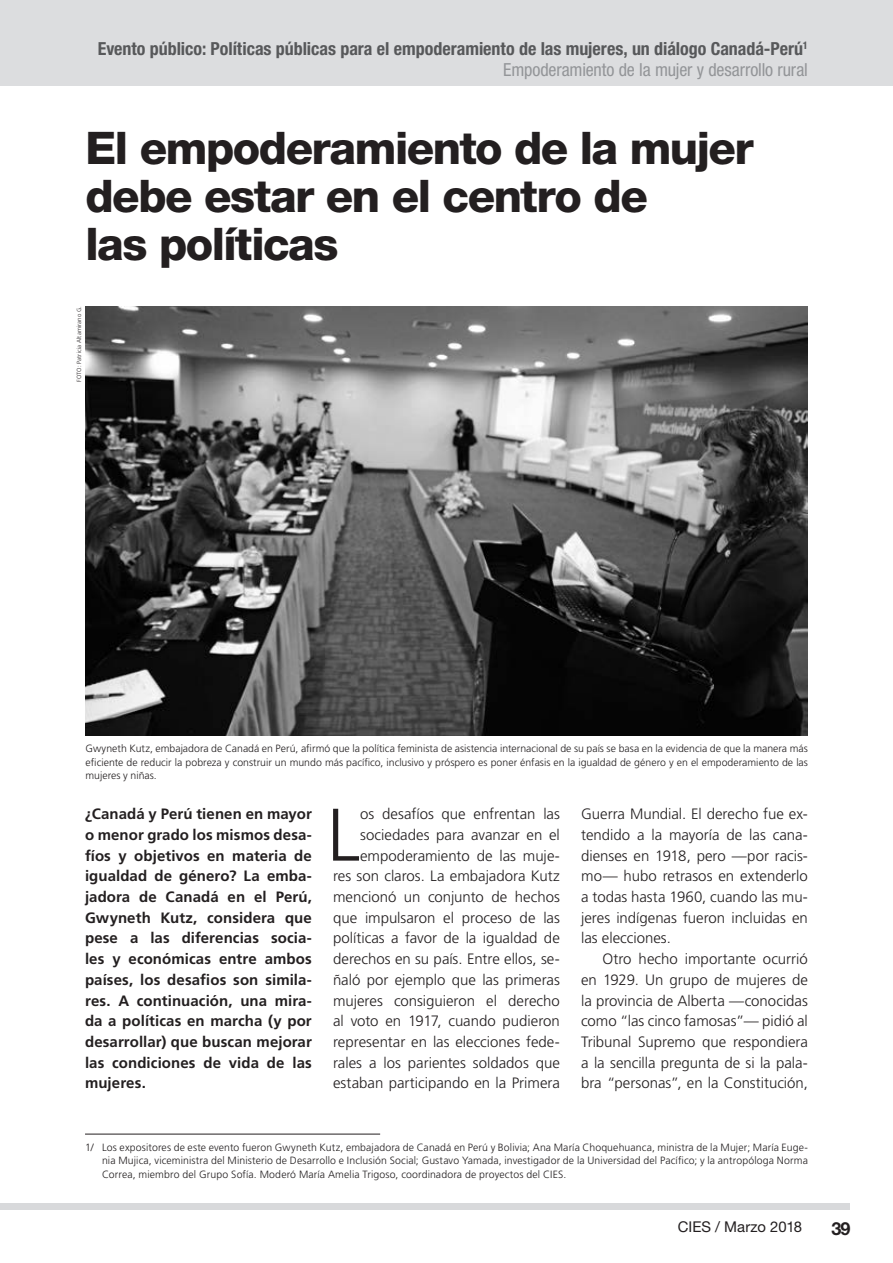
<style>
.page{position:relative;width:893px;height:1263px;background:#fff}
.page>*{position:absolute;margin:0;border:0;box-sizing:border-box;transform-origin:0 0}
.t1{font:300 74.25px "Frutiger LT Std";color:#231f20}
.t2{font:800 45px/48px "Helvetica Neue LT Std";letter-spacing:-.035em;color:#231f20}
.t3{font:700 condensed 18px/21px "Helvetica Neue LT Std";color:#57585a;text-align:right}
.t4{font:700 18px "Helvetica Neue LT Std";color:#231f20}
.t5{font:300 15px/20.7px "Frutiger LT Std";color:#231f20;text-align:justify}
.t6{font:700 15px/20.7px "Frutiger LT Std";letter-spacing:.005em;color:#231f20;text-align:justify}
.t7{font:14.85px "Helvetica Neue LT Std";letter-spacing:-.005em;color:#231f20}
.t8{font:300 10.5px/13.5px "Frutiger LT Std";letter-spacing:.005em;color:#231f20;text-align:justify}
.t9{font:300 6px "Frutiger LT Std";letter-spacing:.015em;color:#231f20}
.s1{font-weight:400;color:#939598}
</style>
<div class="page">
<div style="left:0;top:1203px;width:850px;height:7px;background:#d8d9db"></div>
<div style="left:0;top:0;width:893px;height:85px;background:#dcdddf"></div>
<img style="left:85px;top:306px;width:723px;height:430px">
<hr style="left:85px;top:1134px;width:295px;height:1px;background:#231f20">
<p class="t3" style="left:98px;top:37px;width:712px">Evento público: Políticas públicas para el empoderamiento de las mujeres, un diálogo Canadá-Perú<sup>1<br></sup><span class="s1">Empoderamiento de la mujer y desarrollo rural</span></p>
<h2 class="t2" style="left:85px;top:124px;width:670px">El empoderamiento de la mujer debe estar en el centro de<br>las políticas</h2>
<p class="t9" style="left:76px;top:382px;width:77px;rotate:-90deg">FOTO: Patricia Altamirano G.</p>
<p class="t8" style="left:85px;top:742px;width:724px">Gwyneth Kutz, embajadora de Canadá en Perú, afirmó que la política feminista de asistencia internacional de su país se basa en la evidencia de que la manera más eficiente de reducir la pobreza y construir un mundo más pacífico, inclusivo y próspero es poner énfasis en la igualdad de género y en el empoderamiento de las mujeres y niñas.</p>
<p class="t5" style="left:333px;top:804px;width:228px;text-align:right">os desafíos que enfrentan las sociedades para avanzar en el empoderamiento de las muje-<br>res son claros. La embajadora Kutz mencionó un conjunto de hechos que impulsaron el proceso de las políticas a favor de la igualdad de derechos en su país. Entre ellos, se&shy;ñaló por ejemplo que las primeras mujeres consiguieron el derecho al voto en 1917, cuando pudieron representar en las elecciones fede&shy;rales a los parientes soldados que estaban participando en la Primera</p>
<p class="t5" style="left:581px;top:804px;width:228px">Guerra Mundial. El derecho fue ex&shy;tendido a la mayoría de las cana&shy;dienses en 1918, pero —por racis&shy;mo— hubo retrasos en extenderlo a todas hasta 1960, cuando las mu&shy;jeres indígenas fueron incluidas en las elecciones.</p>
<p class="t6" style="left:85px;top:804px;width:228px">¿Canadá y Perú tienen en mayor o menor grado los mismos desa&shy;fíos y objetivos en materia de igualdad de género? La emba&shy;jadora de Canadá en el Perú, Gwyneth Kutz, considera que pese a las diferencias socia&shy;les y económicas entre ambos países, los desafios son simila&shy;res. A continuación, una mira&shy;da a políticas en marcha (y por desarrollar) que buscan mejorar las condiciones de vida de las mujeres.</p>
<h1 class="t1" style="left:327px;top:793px;width:34px">L</h1>
<p class="t5" style="left:581px;top:949px;width:228px;text-indent:21px">Otro hecho importante ocurrió en 1929. Un grupo de mujeres de la provincia de Alberta —conocidas como “las cinco famosas”— pidió al Tribunal Supremo que respondiera a la sencilla pregunta de si la pala&shy;bra “personas”, en la Constitución,</p>
<p class="t8" style="left:102px;top:1140px;width:707px;text-indent:-17px">1/ Los expositores de este evento fueron Gwyneth Kutz, embajadora de Canadá en Perú y Bolivia; Ana María Choquehuanca, ministra de la Mujer; María Euge&shy;nia Mujica, viceministra del Ministerio de Desarrollo e Inclusión Social; Gustavo Yamada, investigador de la Universidad del Pacífico; y la antropóloga Norma Correa, miembro del Grupo Sofía. Moderó María Amelia Trigoso, coordinadora de proyectos del CIES.</p>
<p class="t7" style="left:678px;top:1218px;width:126px">CIES / Marzo 2018</p>
<p class="t4" style="left:831px;top:1217px;width:21px">39</p>
</div>
